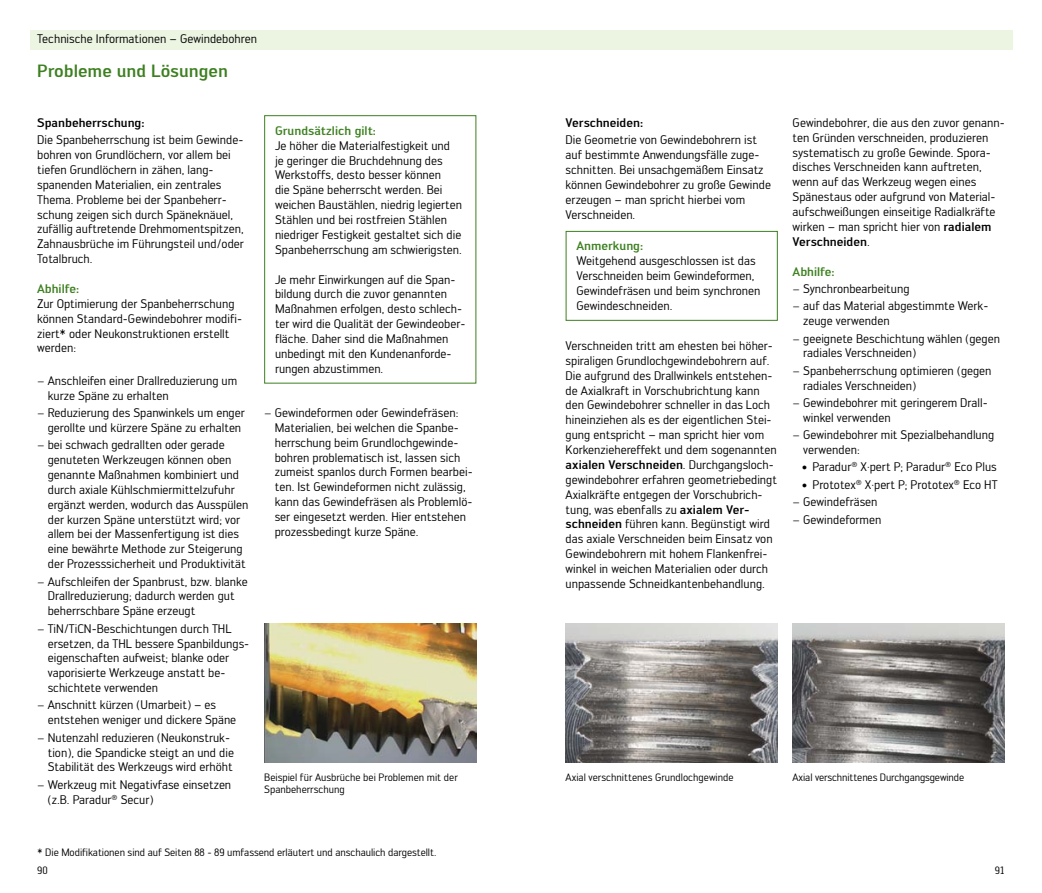
<style>
.page{position:relative;width:1042px;height:893px;background:#fff}
.page>*{position:absolute;margin:0;border:0;box-sizing:border-box;transform-origin:0 0}
.t1{font:500 17.5px "Walter PRO";color:#3d8020}
.t2{font:12.25px/14.9px "Walter PRO";color:#000}
.t3{font:500 12.25px "Walter PRO";color:#3d8020}
.t4{font:500 12.25px "Walter PRO";color:#000}
.t5{font:10.5px/12.2px "Walter PRO";letter-spacing:-.005em;color:#000}
.s1{font-weight:500}
</style>
<div class="page">
<div style="left:30px;top:30px;width:982px;height:20px;background:#ecf4e2"></div>
<img style="left:566px;top:623px;width:212px;height:139px">
<img style="left:792px;top:623px;width:213px;height:139px">
<div style="left:264px;top:115px;width:212px;height:269px;border:1px solid #3d8020"></div>
<img style="left:264px;top:623px;width:212px;height:139px">
<div style="left:566px;top:231px;width:212px;height:90px;border:1px solid #3d8020"></div>
<p class="t2" style="left:37px;top:31px;width:221px">Technische Informationen – Gewindebohren</p>
<h1 class="t1" style="left:37px;top:60px;width:192px">Probleme und Lösungen</h1>
<p class="t4" style="left:37px;top:115px;width:109px">Spanbeherrschung:</p>
<p class="t2" style="left:37px;top:132px;width:208px">Die Spanbeherrschung ist beim Gewinde&shy;bohren von Grundlöchern, vor allem bei tiefen Grundlöchern in zähen, lang&shy;spanenden Materialien, ein zentrales Thema. Probleme bei der Spanbeherr&shy;schung zeigen sich durch Späneknäuel, zufällig auftretende Drehmomentspitzen, Zahnausbrüche im Führungsteil und/oder Totalbruch.</p>
<p class="t3" style="left:37px;top:281px;width:43px">Abhilfe:</p>
<p class="t2" style="left:37px;top:296px;width:206px">Zur Optimierung der Spanbeherrschung können Standard-Gewindebohrer modifi&shy;ziert* oder Neukonstruktionen erstellt werden:</p>
<p class="t2" style="left:48px;top:373px;width:191px;text-indent:-11px">− Anschleifen einer Drallreduzierung um kurze Späne zu erhalten</p>
<p class="t2" style="left:37px;top:405px;width:209px;text-align:center">− Reduzierung des Spanwinkels um enger gerollte und kürzere Späne zu erhalten</p>
<p class="t2" style="left:48px;top:437px;width:202px;text-indent:-11px">− bei schwach gedrallten oder gerade genuteten Werkzeugen können oben genannte Maßnahmen kombiniert und durch axiale Kühlschmiermittelzufuhr ergänzt werden, wodurch das Ausspülen der kurzen Späne unterstützt wird; vor allem bei der Massenfertigung ist dies eine bewährte Methode zur Steigerung der Prozesssicherheit und Produktivität</p>
<p class="t2" style="left:48px;top:573px;width:201px;text-indent:-11px">− Aufschleifen der Spanbrust, bzw. blanke<br>Drallreduzierung; dadurch werden gut beherrschbare Späne erzeugt</p>
<p class="t2" style="left:48px;top:621px;width:203px;text-indent:-11px">− TiN/TiCN-Beschichtungen durch THL ersetzen, da THL bessere Spanbildungs&shy;eigenschaften aufweist; blanke oder vaporisierte Werkzeuge anstatt be&shy;schichtete verwenden</p>
<p class="t2" style="left:48px;top:697px;width:190px;text-indent:-11px">− Anschnitt kürzen (Umarbeit) – es entstehen weniger und dickere Späne</p>
<p class="t2" style="left:48px;top:730px;width:188px;text-indent:-11px">− Nutenzahl reduzieren (Neukonstruk&shy;tion), die Spandicke steigt an und die<br>Stabilität des Werkzeugs wird erhöht</p>
<p class="t2" style="left:48px;top:777px;width:185px;text-indent:-11px">− Werkzeug mit Negativfase einsetzen (z.B. Paradur<sup>®</sup> Secur)</p>
<p class="t3" style="left:275px;top:123px;width:103px">Grundsätzlich gilt:</p>
<p class="t2" style="left:275px;top:138px;width:189px">Je höher die Materialfestigkeit und<br>je geringer die Bruchdehnung des Werkstoffs, desto besser können<br>die Späne beherrscht werden. Bei weichen Baustählen, niedrig legierten Stählen und bei rostfreien Stählen niedriger Festigkeit gestaltet sich die Spanbeherrschung am schwierigsten.</p>
<p class="t2" style="left:275px;top:271px;width:192px">Je mehr Einwirkungen auf die Span&shy;bildung durch die zuvor genannten Maßnahmen erfolgen, desto schlech&shy;ter wird die Qualität der Gewindeober&shy;fläche. Daher sind die Maßnahmen unbedingt mit den Kundenanforde&shy;rungen abzustimmen.</p>
<p class="t2" style="left:275px;top:405px;width:199px;text-indent:-11px">− Gewindeformen oder Gewindefräsen:<br>Materialien, bei welchen die Spanbe&shy;herrschung beim Grundlochgewinde&shy;bohren problematisch ist, lassen sich zumeist spanlos durch Formen bearbei&shy;ten. Ist Gewindeformen nicht zulässig, kann das Gewindefräsen als Problemlö&shy;ser eingesetzt werden. Hier entstehen prozessbedingt kurze Späne.</p>
<p class="t5" style="left:264px;top:771px;width:195px">Beispiel für Ausbrüche bei Problemen mit der<br>Spanbeherrschung</p>
<p class="t5" style="left:37px;top:846px;width:401px">* Die Modifikationen sind auf Seiten 88 - 89 umfassend erläutert und anschaulich dargestellt.</p>
<p class="t4" style="left:566px;top:115px;width:79px">Verschneiden:</p>
<p class="t2" style="left:566px;top:132px;width:207px">Die Geometrie von Gewindebohrern ist auf bestimmte Anwendungsfälle zuge&shy;schnitten. Bei unsachgemäßem Einsatz können Gewindebohrer zu große Gewinde erzeugen – man spricht hierbei vom Verschneiden.</p>
<p class="t3" style="left:576px;top:238px;width:68px">Anmerkung:</p>
<p class="t2" style="left:576px;top:253px;width:186px">Weitgehend ausgeschlossen ist das<br>Verschneiden beim Gewindeformen,<br>Gewindefräsen und beim synchronen<br>Gewindeschneiden.</p>
<p class="t2" style="left:566px;top:338px;width:213px">Verschneiden tritt am ehesten bei höher&shy;spiraligen Grundlochgewindebohrern auf.<br>Die aufgrund des Drallwinkels entstehen&shy;de Axialkraft in Vorschubrichtung kann den Gewindebohrer schneller in das Loch hineinziehen als es der eigentlichen Stei&shy;gung entspricht – man spricht hier vom Korkenziehereffekt und dem sogenannten <span class="s1">axialen Verschneiden</span>. Durchgangsloch&shy;gewindebohrer erfahren geometriebedingt Axialkräfte entgegen der Vorschubrich&shy;tung, was ebenfalls zu <span class="s1">axialem Ver&shy;schneiden</span> führen kann. Begünstigt wird das axiale Verschneiden beim Einsatz von Gewindebohrern mit hohem Flankenfrei&shy;winkel in weichen Materialien oder durch unpassende Schneidkantenbehandlung.</p>
<p class="t2" style="left:792px;top:115px;width:214px">Gewindebohrer, die aus den zuvor genann&shy;ten Gründen verschneiden, produzieren systematisch zu große Gewinde. Spora&shy;disches Verschneiden kann auftreten, wenn auf das Werkzeug wegen eines Spänestaus oder aufgrund von Material&shy;aufschweißungen einseitige Radialkräfte wirken – man spricht hier von <span class="s1">radialem Verschneiden</span>.</p>
<p class="t3" style="left:792px;top:263px;width:43px">Abhilfe:</p>
<p class="t2" style="left:792px;top:280px;width:197px;line-height:17.3px">− Synchronbearbeitung<br>− auf das Material abgestimmte Werk-</p>
<p class="t2" style="left:792px;top:312px;width:209px;line-height:17.3px;text-indent:11px">zeuge verwenden<br>− geeignete Beschichtung wählen (gegen</p>
<p class="t2" style="left:792px;top:344px;width:200px;line-height:17.3px;text-indent:11px">radiales Verschneiden)<br>− Spanbeherrschung optimieren (gegen</p>
<p class="t2" style="left:792px;top:376px;width:197px;line-height:17.3px;text-indent:11px">radiales Verschneiden)<br>− Gewindebohrer mit geringerem Drall-</p>
<p class="t2" style="left:792px;top:409px;width:203px;line-height:17.3px;text-indent:11px">winkel verwenden<br>− Gewindebohrer mit Spezialbehandlung</p>
<p class="t2" style="left:803px;top:442px;width:58px">verwenden:</p>
<p class="t2" style="left:802px;top:459px;width:196px">• Paradur<sup>®</sup> X·pert P; Paradur<sup>®</sup> Eco Plus</p>
<p class="t2" style="left:792px;top:476px;width:206px;line-height:17.3px;text-indent:9px">• Prototex<sup>®</sup> X·pert P; Prototex<sup>®</sup> Eco HT − Gewindefräsen<br>− Gewindeformen</p>
<p class="t5" style="left:566px;top:771px;width:170px">Axial verschnittenes Grundlochgewinde</p>
<p class="t5" style="left:792px;top:771px;width:173px">Axial verschnittenes Durchgangsgewinde</p>
<p class="t5" style="left:37px;top:864px;width:12px">90</p>
<p class="t5" style="left:995px;top:864px;width:11px">91</p>
</div>
